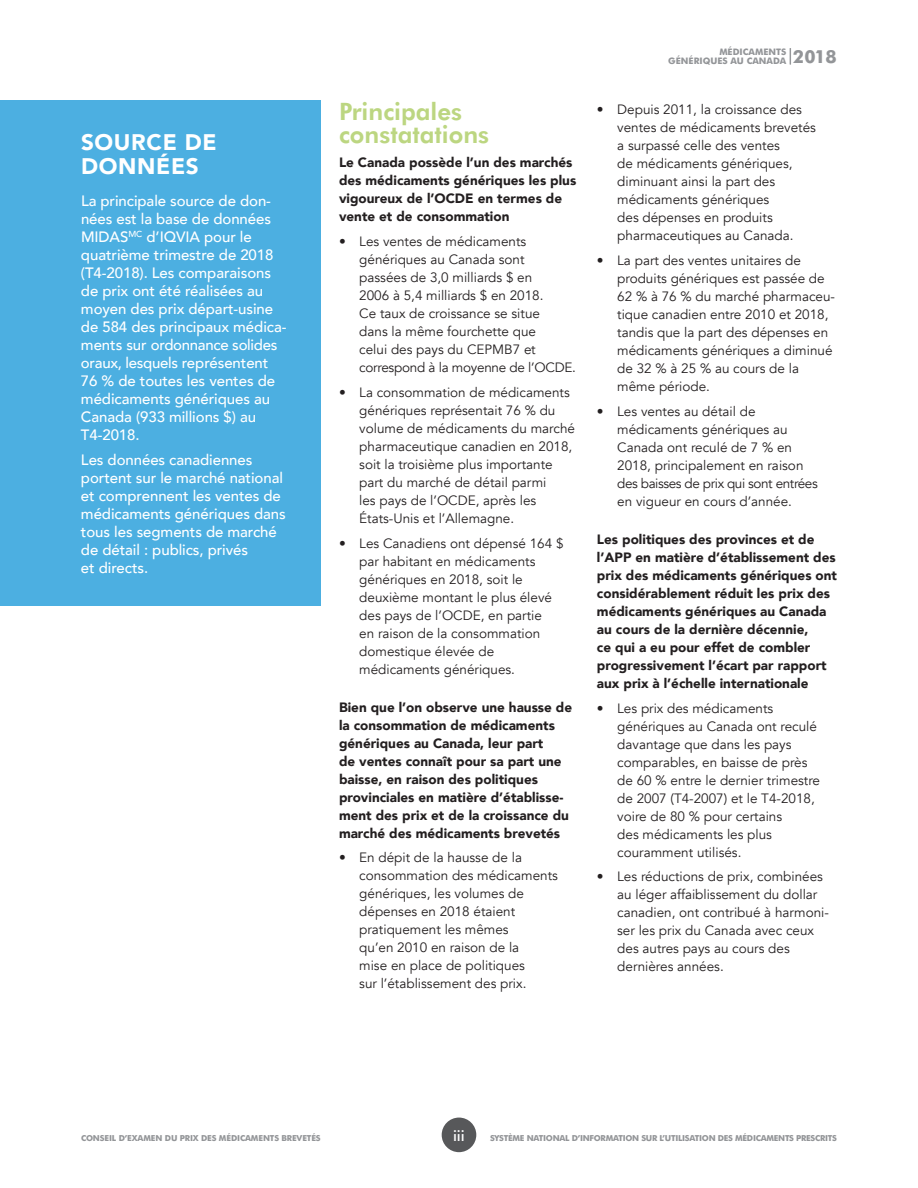
<style>
.page{position:relative;width:918px;height:1188px;background:#fff}
.page>*{position:absolute;margin:0;border:0;box-sizing:border-box;transform-origin:0 0}
.t1{font:800 24px/22.5px "Futura BT";color:#bcd681}
.t2{font:900 22.5px/24px "Avenir";letter-spacing:.03em;color:#fff}
.t3{font:500 15px/18px "Avenir";letter-spacing:-.005em;color:#fff}
.t4{font:500 15px "Futura BT";color:#fff}
.t5{font:13.5px/18px "Avenir";color:#231f20}
.t6{font:900 13.5px/18px "Avenir";color:#231f20}
.t7{font:700 9px/9px "Futura BT";color:#939598;text-align:center}
.t8{font:700 8.25px "Futura BT";letter-spacing:-.03em;color:#939598}
</style>
<div class="page">
<div style="left:442px;top:1118px;width:34px;height:34px;background:#57585a;border-radius:50%"></div>
<svg style="left:790px;top:48px;width:1px;height:16px"></svg>
<div style="left:0;top:101px;width:321px;height:505px;background:#4cafe1"></div>
<h2 class="t2" style="left:81px;top:130px;width:137px">SOURCE DE<br>DONNÉES</h2>
<p class="t3" style="left:81px;top:191px;width:207px">La principale source de don&shy;nées est la base de données<br>MIDAS<sup>MC</sup> d’IQVIA pour le quatrième trimestre de 2018 (T4-2018). Les comparaisons de prix ont été réalisées au moyen des prix départ-usine de 584 des principaux médica&shy;ments sur ordonnance solides oraux, lesquels représentent<br>76 % de toutes les ventes de médicaments génériques au<br>Canada (933 millions $) au<br>T4-2018.</p>
<p class="t3" style="left:81px;top:450px;width:206px">Les données canadiennes portent sur le marché national et comprennent les ventes de médicaments génériques dans tous les segments de marché de détail : publics, privés<br>et directs.</p>
<h1 class="t1" style="left:339px;top:100px;width:152px">Principales constatations</h1>
<p class="t6" style="left:339px;top:153px;width:239px">Le Canada possède l’un des marchés des médicaments génériques les plus vigoureux de l’OCDE en termes de vente et de consommation</p>
<p class="t5" style="left:359px;top:233px;width:218px;text-indent:-20px">• Les ventes de médicaments génériques au Canada sont<br>passées de 3,0 milliards $ en<br>2006 à 5,4 milliards $ en 2018.<br>Ce taux de croissance se situe<br>dans la même fourchette que<br>celui des pays du CEPMB7 et correspond à la moyenne de l’OCDE.</p>
<p class="t5" style="left:359px;top:383px;width:217px;text-indent:-20px">• La consommation de médicaments génériques représentait 76 % du volume de médicaments du marché pharmaceutique canadien en 2018, soit la troisième plus importante part du marché de détail parmi<br>les pays de l’OCDE, après les<br>États-Unis et l’Allemagne.</p>
<p class="t5" style="left:359px;top:534px;width:206px;text-indent:-20px">• Les Canadiens ont dépensé 164 $ par habitant en médicaments génériques en 2018, soit le deuxième montant le plus élevé des pays de l’OCDE, en partie<br>en raison de la consommation domestique élevée de médicaments génériques.</p>
<p class="t6" style="left:339px;top:698px;width:235px">Bien que l’on observe une hausse de la consommation de médicaments génériques au Canada, leur part<br>de ventes connaît pour sa part une baisse, en raison des politiques provinciales en matière d’établisse&shy;ment des prix et de la croissance du marché des médicaments brevetés</p>
<p class="t5" style="left:359px;top:849px;width:200px;text-indent:-20px">• En dépit de la hausse de la consommation des médicaments génériques, les volumes de dépenses en 2018 étaient pratiquement les mêmes<br>qu’en 2010 en raison de la<br>mise en place de politiques<br>sur l’établissement des prix.</p>
<p class="t7" style="left:668px;top:48px;width:170px">MÉDICAMENTS<br>GÉNÉRIQUES AU CANADA <sup>2018</sup></p>
<p class="t5" style="left:617px;top:101px;width:200px;text-indent:-20px">• Depuis 2011, la croissance des ventes de médicaments brevetés a surpassé celle des ventes<br>de médicaments génériques, diminuant ainsi la part des médicaments génériques<br>des dépenses en produits pharmaceutiques au Canada.</p>
<p class="t5" style="left:617px;top:251px;width:219px;text-indent:-20px">• La part des ventes unitaires de produits génériques est passée de<br>62 % à 76 % du marché pharmaceu&shy;tique canadien entre 2010 et 2018, tandis que la part des dépenses en médicaments génériques a diminué de 32 % à 25 % au cours de la même période.</p>
<p class="t5" style="left:617px;top:402px;width:202px;text-indent:-20px">• Les ventes au détail de médicaments génériques au<br>Canada ont reculé de 7 % en<br>2018, principalement en raison des baisses de prix qui sont entrées en vigueur en cours d’année.</p>
<p class="t6" style="left:597px;top:530px;width:242px">Les politiques des provinces et de l’APP en matière d’établissement des prix des médicaments génériques ont considérablement réduit les prix des médicaments génériques au Canada au cours de la dernière décennie,<br>ce qui a eu pour effet de combler progressivement l’écart par rapport aux prix à l’échelle internationale</p>
<p class="t5" style="left:617px;top:699px;width:204px;text-indent:-20px">• Les prix des médicaments génériques au Canada ont reculé davantage que dans les pays comparables, en baisse de près de 60 % entre le dernier trimestre de 2007 (T4-2007) et le T4-2018, voire de 80 % pour certains<br>des médicaments les plus couramment utilisés.</p>
<p class="t5" style="left:617px;top:868px;width:213px;text-indent:-20px">• Les réductions de prix, combinées au léger affaiblissement du dollar canadien, ont contribué à harmoni&shy;ser les prix du Canada avec ceux des autres pays au cours des dernières années.</p>
<p class="t4" style="left:453px;top:1126px;width:13px">iii</p>
<p class="t8" style="left:81px;top:1133px;width:241px">CONSEIL D’EXAMEN DU PRIX DES MÉDICAMENTS BREVETÉS</p>
<p class="t8" style="left:490px;top:1133px;width:348px">SYSTÈME NATIONAL D’INFORMATION SUR L’UTILISATION DES MÉDICAMENTS PRESCRITS</p>
</div>
